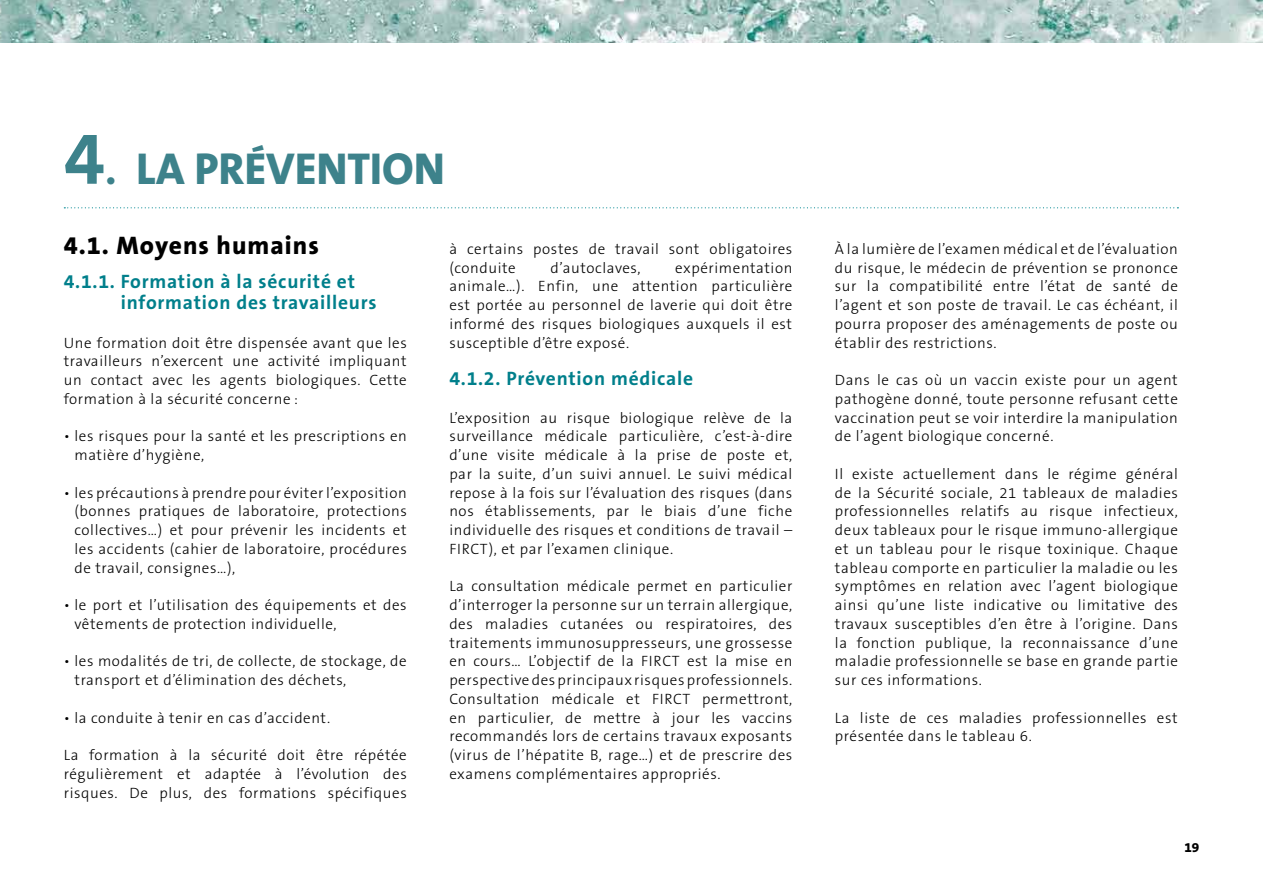
<style>
.page{position:relative;width:1263px;height:893px;background:#fff}
.page>*{position:absolute;margin:0;border:0;box-sizing:border-box;transform-origin:0 0}
.t1{font:800 45px "The Sans B8";color:#3d828b}
.t2{font:800 25.5px "The Sans B8";letter-spacing:.04em;color:#000}
.t3{font:700 19.5px/21px "The Sans B7";letter-spacing:.04em;color:#007f8b}
.t4{font:300 15px/18.8px "The Sans B3";letter-spacing:.04em;color:#000;text-align:justify}
.t5{font:800 13.5px "The Sans B8";color:#000}
.s1{font-family:"The Sans B7";font-weight:700;font-size:75px}
.s2{font-family:"The Sans B7";font-weight:700}
</style>
<div class="page">
<img style="left:0;top:0;width:1263px;height:43px">
<svg style="left:64px;top:207px;width:1114px;height:1px"></svg>
<h1 class="t1" style="left:64px;top:145px;width:383px"><span class="s1">4</span><span class="s2">.</span> LA PRéVENTION</h1>
<h2 class="t2" style="left:64px;top:232px;width:257px">4.1. Moyens humains</h2>
<h3 class="t3" style="left:121px;top:271px;width:257px;text-indent:-57px">4.1.1. Formation à la sécurité et information des travailleurs</h3>
<p class="t4" style="left:64px;top:334px;width:345px">Une formation doit être dispensée avant que les travailleurs n’exercent une activité impliquant un contact avec les agents biologiques. Cette formation à la sécurité concerne :</p>
<p class="t4" style="left:75px;top:427px;width:334px;text-indent:-11px">• les risques pour la santé et les prescriptions en matière d’hygiène,</p>
<p class="t4" style="left:75px;top:484px;width:334px;text-indent:-11px">• les précautions à prendre pour éviter l’exposition (bonnes pratiques de laboratoire, protections collectives…) et pour prévenir les incidents et les accidents (cahier de laboratoire, procédures de travail, consignes…),</p>
<p class="t4" style="left:75px;top:596px;width:334px;text-indent:-11px">• le port et l’utilisation des équipements et des vêtements de protection individuelle,</p>
<p class="t4" style="left:75px;top:652px;width:334px;text-indent:-11px">• les modalités de tri, de collecte, de stockage, de transport et d’élimination des déchets,</p>
<p class="t4" style="left:64px;top:709px;width:268px">• la conduite à tenir en cas d’accident.</p>
<p class="t4" style="left:64px;top:746px;width:345px">La formation à la sécurité doit être répétée régulièrement et adaptée à l’évolution des risques. De plus, des formations spécifiques</p>
<p class="t4" style="left:449px;top:240px;width:344px">à certains postes de travail sont obligatoires (conduite</p>
<p class="t4" style="left:551px;top:259px;width:91px">d’autoclaves,</p>
<p class="t4" style="left:449px;top:259px;width:345px;text-indent:226px">expérimentation animale…). Enfin, une attention particulière est portée au personnel de laverie qui doit être informé des risques biologiques auxquels il est susceptible d’être exposé.</p>
<h3 class="t3" style="left:449px;top:369px;width:245px">4.1.2. Prévention médicale</h3>
<p class="t4" style="left:449px;top:409px;width:345px">L’exposition au risque biologique relève de la surveillance médicale particulière, c’est-à-dire d’une visite médicale à la prise de poste et, par la suite, d’un suivi annuel. Le suivi médical repose à la fois sur l’évaluation des risques (dans nos établissements, par le biais d’une fiche individuelle des risques et conditions de travail – FIRCT), et par l’examen clinique.</p>
<p class="t4" style="left:449px;top:577px;width:345px">La consultation médicale permet en particulier d’interroger la personne sur un terrain allergique, des maladies cutanées ou respiratoires, des traitements immunosuppresseurs, une grossesse en cours… L’objectif de la FIRCT est la mise en perspective des principaux risques professionnels.<br>Consultation médicale et FIRCT permettront, en particulier, de mettre à jour les vaccins recommandés lors de certains travaux exposants (virus de l’hépatite B, rage…) et de prescrire des examens complémentaires appropriés.</p>
<p class="t4" style="left:835px;top:240px;width:345px">À la lumière de l’examen médical et de l’évaluation du risque, le médecin de prévention se prononce sur la compatibilité entre l’état de santé de l’agent et son poste de travail. Le cas échéant, il pourra proposer des aménagements de poste ou établir des restrictions.</p>
<p class="t4" style="left:835px;top:371px;width:345px">Dans le cas où un vaccin existe pour un agent pathogène donné, toute personne refusant cette vaccination peut se voir interdire la manipulation de l’agent biologique concerné.</p>
<p class="t4" style="left:835px;top:465px;width:345px">Il existe actuellement dans le régime général de la Sécurité sociale, 21 tableaux de maladies professionnelles relatifs au risque infectieux, deux tableaux pour le risque immuno-allergique et un tableau pour le risque toxinique. Chaque tableau comporte en particulier la maladie ou les symptômes en relation avec l’agent biologique ainsi qu’une liste indicative ou limitative des travaux susceptibles d’en être à l’origine. Dans la fonction publique, la reconnaissance d’une maladie professionnelle se base en grande partie sur ces informations.</p>
<p class="t4" style="left:835px;top:709px;width:344px">La liste de ces maladies professionnelles est présentée dans le tableau 6.</p>
<p class="t5" style="left:1184px;top:840px;width:16px">19</p>
</div>
